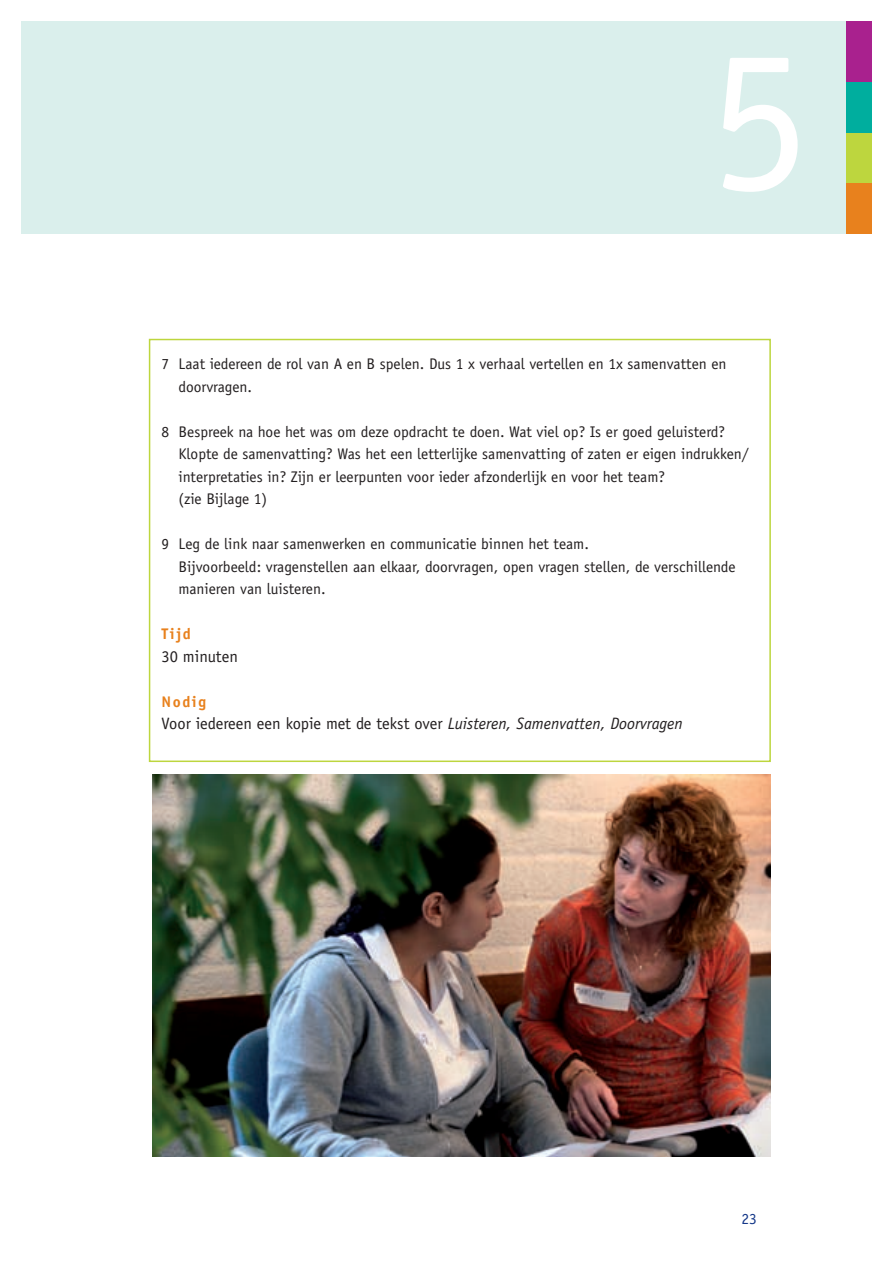
<style>
.page{position:relative;width:893px;height:1263px;background:#fff}
.page>*{position:absolute;margin:0;border:0;box-sizing:border-box;transform-origin:0 0}
.t1{font:204px "Officina Sans Std";color:#fff}
.t2{font:16.5px "Officina Sans Std";color:#231f20}
.t3{font:15.45px/22.5px "Officina Sans Std";color:#231f20}
.t4{font:700 15.45px "Officina Sans Std";letter-spacing:.1em;color:#e8811d}
.t5{font:15.45px "Officina Sans Std";color:#153889}
.s1{font-style:italic}
</style>
<div class="page">
<div style="left:21px;top:21px;width:851px;height:213px;background:#daefec"></div>
<div style="left:846px;top:183px;width:26px;height:51px;background:#e8811d"></div>
<div style="left:846px;top:133px;width:26px;height:50px;background:#bdd63e"></div>
<div style="left:846px;top:21px;width:26px;height:61px;background:#a9218e"></div>
<div style="left:846px;top:82px;width:26px;height:51px;background:#00ae9e"></div>
<div style="left:149px;top:339px;width:622px;height:423px;border:2px solid #bdd63e"></div>
<img style="left:152px;top:774px;width:618px;height:383px">
<h1 class="t1" style="left:708px;top:1px;width:103px">5</h1>
<p class="t3" style="left:179px;top:353px;width:549px;text-indent:-17px">7 Laat iedereen de rol van A en B spelen. Dus 1 x verhaal vertellen en 1x samenvatten en doorvragen.</p>
<p class="t3" style="left:179px;top:420px;width:572px;text-indent:-17px">8 Bespreek na hoe het was om deze opdracht te doen. Wat viel op? Is er goed geluisterd?<br>Klopte de samenvatting? Was het een letterlijke samenvatting of zaten er eigen indrukken/ interpretaties in? Zijn er leerpunten voor ieder afzonderlijk en voor het team?<br>(zie Bijlage 1)</p>
<p class="t3" style="left:179px;top:533px;width:558px;text-indent:-17px">9 Leg de link naar samenwerken en communicatie binnen het team.<br>Bijvoorbeeld: vragenstellen aan elkaar, doorvragen, open vragen stellen, de verschillende manieren van luisteren.</p>
<p class="t4" style="left:162px;top:624px;width:31px">Tijd</p>
<p class="t2" style="left:162px;top:646px;width:78px">30 minuten</p>
<p class="t4" style="left:162px;top:692px;width:46px">Nodig</p>
<p class="t2" style="left:162px;top:714px;width:523px">Voor iedereen een kopie met de tekst over <span class="s1">Luisteren, Samenvatten, Doorvragen</span></p>
<p class="t5" style="left:741px;top:1210px;width:17px">23</p>
</div>
